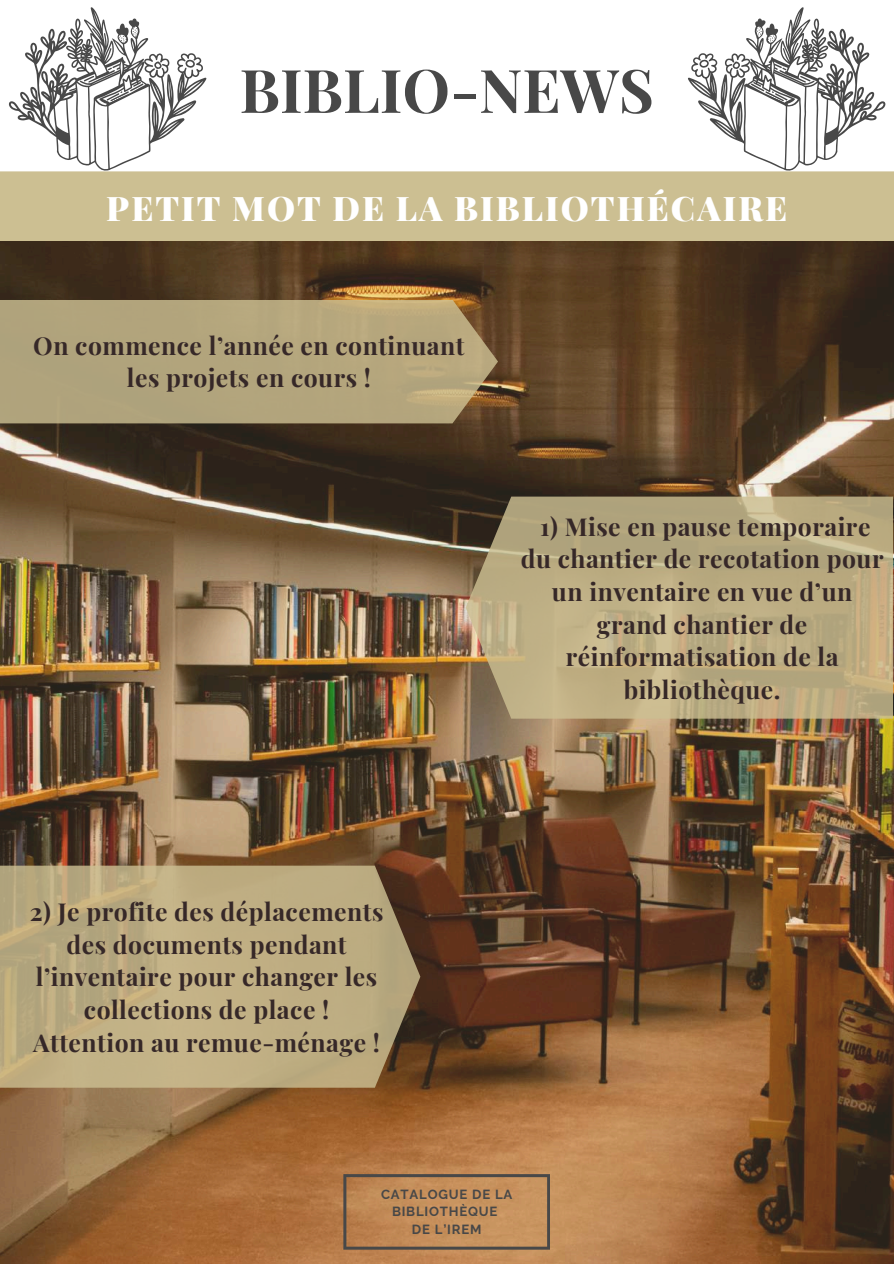
<style>
.page{position:relative;width:894px;height:1264px;background:#fff}
.page>*{position:absolute;margin:0;border:0;box-sizing:border-box;transform-origin:0 0}
.t1{font:700 60.15px "Playfair Display";color:#484848}
.t2{font:900 33.9px "Playfair Display";letter-spacing:.06em;color:#fff}
.t3{font:700 24.75px/32.7px "Playfair Display";letter-spacing:.02em;color:#362828;text-align:center}
.t4{font:700 13.2px/17.5px "Raleway";letter-spacing:.06em;color:#484848;text-align:center}
</style>
<div class="page">
<svg style="left:9px;top:7px;width:197px;height:164px"></svg>
<svg style="left:688px;top:7px;width:197px;height:164px"></svg>
<div style="left:0;top:171px;width:893px;height:70px;background:#ccbf92"></div>
<img style="left:0;top:241px;width:893px;height:1022px">
<svg style="left:343px;top:1174px;width:207px;height:75px;background:#b88758"></svg>
<svg style="left:0;top:300px;width:498px;height:123px;background:#b0a179"></svg>
<svg style="left:0;top:865px;width:420px;height:222px;background:#b7a57c"></svg>
<svg style="left:465px;top:496px;width:427px;height:222px;background:#b6a67e"></svg>
<h1 class="t1" style="left:239px;top:48px;width:416px">BIBLIO-NEWS</h1>
<h2 class="t2" style="left:106px;top:184px;width:682px">PETIT MOT DE LA BIBLIOTHÉCAIRE</h2>
<p class="t3" style="left:33px;top:328px;width:432px">On commence l’année en continuant les projets en cours !</p>
<p class="t3" style="left:520px;top:509px;width:364px">1) Mise en pause temporaire du chantier de recotation pour un inventaire en vue d’un grand chantier de réinformatisation de la bibliothèque.</p>
<p class="t3" style="left:30px;top:894px;width:355px">2) Je profite des déplacements des documents pendant l’inventaire pour changer les collections de place !<br>Attention au remue-ménage !</p>
<p class="t4" style="left:381px;top:1185px;width:133px">CATALOGUE DE LA<br>BIBLIOTHÈQUE<br>DE L’IREM</p>
</div>
